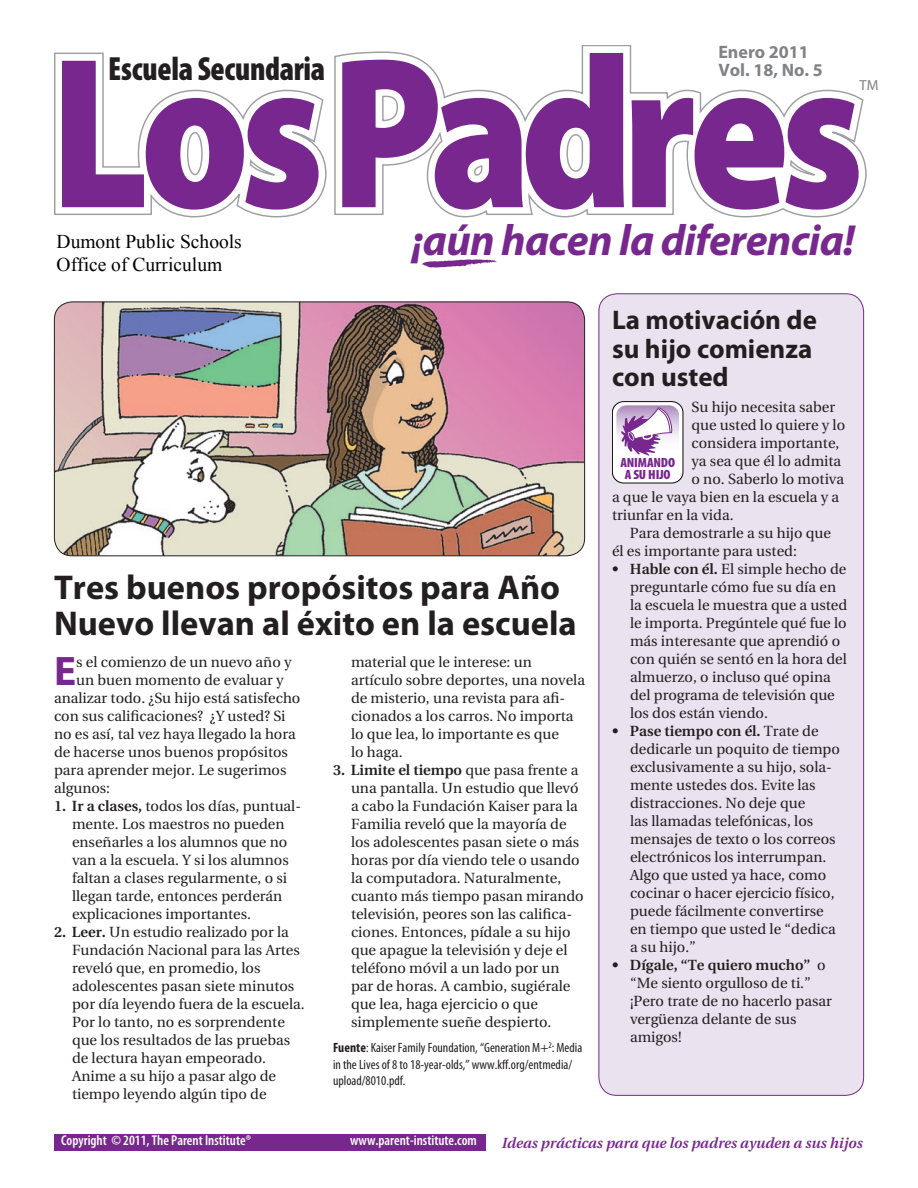
<style>
.page{position:relative;width:918px;height:1188px;background:#fff}
.page>*{position:absolute;margin:0;border:0;box-sizing:border-box;transform-origin:0 0}
.t1{font:italic 700 43.65px "Myriad Pro";letter-spacing:-.015em;color:#77278d}
.Drop_Cap{font:700 41.4px "Myriad Pro";color:#77278d}
._01_Headline{font:700 34.5px/36px "Myriad Pro";color:#231f20}
.t2{font:900 condensed 33.6px "Myriad Pro";letter-spacing:-.01em;color:#231f20;scale:.95 1}
._08_Small_Headline{font:700 27px/28.5px "Myriad Pro";color:#231f20}
.t3{font:19.5px/23px "Times New Roman";color:#000}
.t4{font:700 18px "Myriad Pro";color:#808285}
._04_Bullet_text{font:14.7px/18px "Utopia";color:#231f20}
.Drop_Cap-2{font:14.7px "Utopia";color:#231f20}
._03_Body_text{font:14.7px/18px "Utopia";color:#231f20}
._03_Body_text-2{font:italic 600 14.7px "Utopia";color:#77278d}
.t5{font:14.55px "Myriad";color:#808285}
.t6{font:600 condensed 14.25px "Myriad Pro";color:#fff}
._06_Source{font:condensed 13.5px/16.5px "Myriad Pro";color:#231f20}
.t7{font:900 condensed 13.35px/11.6px "Myriad Pro";letter-spacing:-.01em;color:#77278d;text-align:center;scale:1.05 1}
.s1{font-weight:600}
.s2{font-weight:700}
</style>
<div class="page">
<div style="left:599px;top:294px;width:265px;height:801px;background:#eae2ef;border-radius:18px"></div>
<svg style="left:422px;top:259px;width:74px;height:8px"></svg>
<svg style="left:54px;top:45px;width:813px;height:173px"></svg>
<svg style="left:62px;top:61px;width:257px;height:149px"></svg>
<svg style="left:342px;top:53px;width:282px;height:157px"></svg>
<svg style="left:632px;top:98px;width:227px;height:112px"></svg>
<div style="left:54px;top:1134px;width:431px;height:16px;background:#77278d"></div>
<div style="left:612px;top:402px;width:71px;height:81px;background:#fff;border-radius:11px"></div>
<div style="left:612px;top:402px;width:72px;height:81px;border:1px solid #fff;border-radius:11px"></div>
<div style="left:612px;top:401px;width:71px;height:82px;border:1px solid #050504;border-radius:11px"></div>
<svg style="left:616px;top:405px;width:63px;height:78px"></svg>
<img style="left:54px;top:302px;width:531px;height:254px">
<div style="left:54px;top:302px;width:531px;height:254px;border:1px solid #231f20;border-radius:18px"></div>
<p class="t2" style="left:108px;top:47px;width:230px">Escuela Secundaria</p>
<h3 class="t3" style="left:57px;top:230px;width:187px">Dumont Public Schools<br>Office of Curriculum</h3>
<p class="t4" style="left:718px;top:40px;width:92px">Enero 2011</p>
<p class="t4" style="left:718px;top:58px;width:106px">Vol. 18, No. 5</p>
<p class="t5" style="left:860px;top:78px;width:20px">TM</p>
<p class="t1" style="left:412px;top:212px;width:445px">¡aún hacen la diferencia!</p>
<p class="_08_Small_Headline" style="left:612px;top:305px;width:206px">La motivación de su hijo comienza con usted</p>
<p class="_01_Headline" style="left:54px;top:568px;width:524px">Tres buenos propósitos para Año<br>Nuevo llevan al éxito en la escuela</p>
<p class="Drop_Cap" style="left:54px;top:644px;width:24px">E</p>
<p class="Drop_Cap-2" style="left:76px;top:653px;width:217px">s el comienzo de un nuevo año y</p>
<p class="Drop_Cap-2" style="left:76px;top:671px;width:209px">un buen momento de evaluar y</p>
<p class="Drop_Cap-2" style="left:54px;top:689px;width:248px">analizar todo. ¿Su hijo está satisfecho</p>
<p class="Drop_Cap-2" style="left:54px;top:707px;width:233px">con sus calificaciones? ¿Y usted? Si</p>
<p class="Drop_Cap-2" style="left:54px;top:725px;width:243px">no es así, tal vez haya llegado la hora</p>
<p class="Drop_Cap-2" style="left:54px;top:743px;width:236px">de hacerse unos buenos propósitos</p>
<p class="Drop_Cap-2" style="left:54px;top:761px;width:234px">para aprender mejor. Le sugerimos</p>
<p class="Drop_Cap-2" style="left:54px;top:779px;width:58px">algunos:</p>
<p class="_04_Bullet_text" style="left:72px;top:797px;width:231px;text-indent:-18px"><span class="s1">1. Ir a clases,</span> todos los días, puntual&shy;mente. Los maestros no pueden enseñarles a los alumnos que no van a la escuela. Y si los alumnos faltan a clases regularmente, o si llegan tarde, entonces perderán explicaciones importantes.</p>
<p class="_04_Bullet_text" style="left:72px;top:923px;width:234px;text-indent:-18px"><span class="s1">2. Leer.</span> Un estudio realizado por la<br>Fundación Nacional para las Artes reveló que, en promedio, los adolescentes pasan siete minutos por día leyendo fuera de la escuela.<br>Por lo tanto, no es sorprendente que los resultados de las pruebas de lectura hayan empeorado.<br>Anime a su hijo a pasar algo de tiempo leyendo algún tipo de</p>
<p class="_04_Bullet_text" style="left:351px;top:653px;width:236px">material que le interese: un artículo sobre deportes, una novela de misterio, una revista para afi&shy;cionados a los carros. No importa lo que lea, lo importante es que<br>lo haga.</p>
<p class="_04_Bullet_text" style="left:351px;top:761px;width:234px;text-indent:-18px"><span class="s1">3. Limite el tiempo</span> que pasa frente a una pantalla. Un estudio que llevó a cabo la Fundación Kaiser para la<br>Familia reveló que la mayoría de los adolescentes pasan siete o más horas por día viendo tele o usando la computadora. Naturalmente, cuanto más tiempo pasan mirando televisión, peores son las califica&shy;ciones. Entonces, pídale a su hijo que apague la televisión y deje el teléfono móvil a un lado por un par de horas. A cambio, sugiérale que lea, haga ejercicio o que simplemente sueñe despierto.</p>
<p class="_06_Source" style="left:333px;top:1039px;width:251px"><span class="s2">Fuente</span>: Kaiser Family Foundation, “Generation M+<sup>2</sup>: Media in the Lives of 8 to 18-year-olds,” www.kff.org/entmedia/ upload/8010.pdf.</p>
<p class="_03_Body_text" style="left:692px;top:398px;width:145px">Su hijo necesita saber</p>
<p class="_03_Body_text" style="left:692px;top:416px;width:155px">que usted lo quiere y lo</p>
<p class="_03_Body_text" style="left:692px;top:434px;width:149px">considera importante,</p>
<p class="_03_Body_text" style="left:692px;top:452px;width:151px">ya sea que él lo admita</p>
<p class="_03_Body_text" style="left:692px;top:470px;width:154px">o no. Saberlo lo motiva</p>
<p class="_03_Body_text" style="left:612px;top:488px;width:229px">a que le vaya bien en la escuela y a</p>
<p class="_03_Body_text" style="left:612px;top:506px;width:123px">triunfar en la vida.</p>
<p class="_03_Body_text" style="left:612px;top:524px;width:221px;text-indent:18px">Para demostrarle a su hijo que él es importante para usted:</p>
<p class="_04_Bullet_text" style="left:630px;top:560px;width:219px;text-indent:-18px"><span class="s1">• Hable con él.</span> El simple hecho de preguntarle cómo fue su día en la escuela le muestra que a usted le importa. Pregúntele qué fue lo más interesante que aprendió o con quién se sentó en la hora del almuerzo, o incluso qué opina del programa de televisión que los dos están viendo.</p>
<p class="_04_Bullet_text" style="left:630px;top:722px;width:212px;text-indent:-18px"><span class="s1">• Pase tiempo con él.</span> Trate de dedicarle un poquito de tiempo exclusivamente a su hijo, sola&shy;mente ustedes dos. Evite las distracciones. No deje que<br>las llamadas telefónicas, los mensajes de texto o los correos electrónicos los interrumpan.<br>Algo que usted ya hace, como cocinar o hacer ejercicio físico, puede fácilmente convertirse en tiempo que usted le “dedica a su hijo.”</p>
<p class="_04_Bullet_text" style="left:630px;top:956px;width:203px;text-indent:-18px"><span class="s1">• Dígale, “Te quiero mucho”</span> o “Me siento orgulloso de ti.” ¡Pero trate de no hacerlo pasar vergüenza delante de sus amigos!</p>
<p class="t7" style="left:620px;top:457px;width:54px">ANIMANDO<br>A SU HIJO</p>
<p class="t6" style="left:61px;top:1132px;width:191px">Copyright © 2011, The Parent Institute®</p>
<p class="t6" style="left:350px;top:1132px;width:128px">www.parent-institute.com</p>
<p class="_03_Body_text-2" style="left:502px;top:1134px;width:362px">Ideas prácticas para que los padres ayuden a sus hijos</p>
</div>
